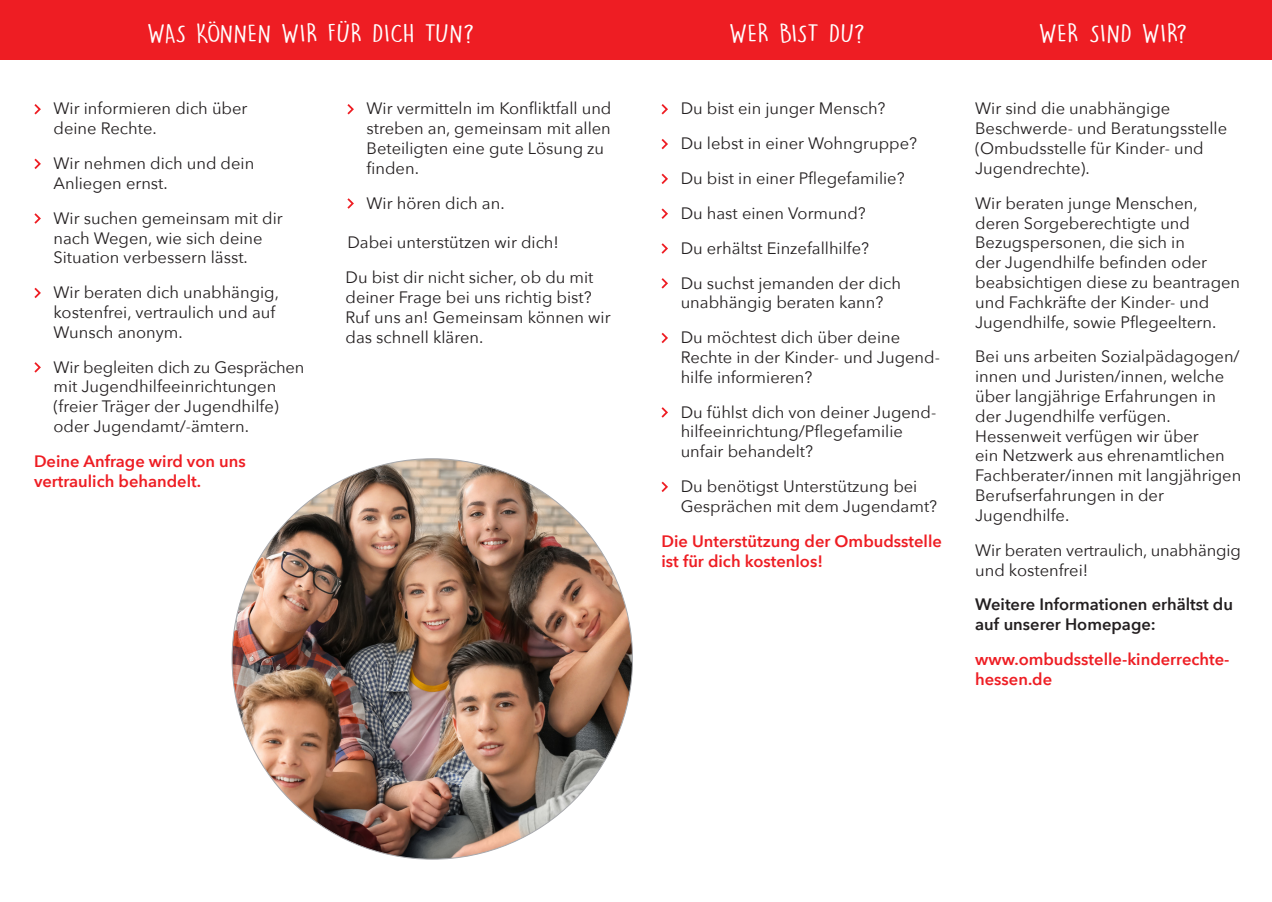
<style>
.page{position:relative;width:1272px;height:902px;background:#fff}
.page>*{position:absolute;margin:0;border:0;box-sizing:border-box;transform-origin:0 0}
.t1{font:23.7px "DK Lemon Yellow Sun";color:#fff;scale:1.33 1}
.t2{font:16.5px/19.8px "Avenir Next";color:#231f20}
.t3{font:600 16.5px/19.8px "Avenir Next";color:#ee1d23}
.t4{font:600 16.5px/19.8px "Avenir Next";color:#231f20}
</style>
<div class="page">
<div style="left:0;top:0;width:1271px;height:60px;background:#ee1d23"></div>
<svg style="left:34px;top:104px;width:7px;height:10px"></svg>
<svg style="left:34px;top:159px;width:7px;height:10px"></svg>
<svg style="left:34px;top:213px;width:7px;height:11px"></svg>
<svg style="left:34px;top:288px;width:7px;height:10px"></svg>
<svg style="left:34px;top:362px;width:7px;height:10px"></svg>
<svg style="left:347px;top:104px;width:7px;height:10px"></svg>
<svg style="left:347px;top:198px;width:7px;height:11px"></svg>
<svg style="left:661px;top:104px;width:7px;height:10px"></svg>
<svg style="left:661px;top:139px;width:7px;height:10px"></svg>
<svg style="left:661px;top:174px;width:7px;height:10px"></svg>
<svg style="left:661px;top:208px;width:7px;height:11px"></svg>
<svg style="left:661px;top:243px;width:7px;height:11px"></svg>
<svg style="left:661px;top:278px;width:7px;height:10px"></svg>
<svg style="left:661px;top:333px;width:7px;height:10px"></svg>
<svg style="left:661px;top:407px;width:7px;height:10px"></svg>
<svg style="left:661px;top:481px;width:7px;height:11px"></svg>
<img style="left:232px;top:458px;width:400px;height:401px;border-radius:200px">
<h1 class="t1" style="left:147px;top:19px;width:248px">WAS KÖNNEN WIR FÜR DICH TUN?</h1>
<h1 class="t1" style="left:728px;top:19px;width:104px">WER BIST DU?</h1>
<h1 class="t1" style="left:1038px;top:19px;width:114px">WER SIND WIR?</h1>
<p class="t2" style="left:54px;top:98px;width:195px">Wir informieren dich über deine Rechte.</p>
<p class="t2" style="left:54px;top:153px;width:202px">Wir nehmen dich und dein<br>Anliegen ernst.</p>
<p class="t2" style="left:54px;top:207px;width:231px">Wir suchen gemeinsam mit dir nach Wegen, wie sich deine<br>Situation verbessern lässt.</p>
<p class="t2" style="left:54px;top:282px;width:227px">Wir beraten dich unabhängig, kostenfrei, vertraulich und auf<br>Wunsch anonym.</p>
<p class="t2" style="left:54px;top:356px;width:252px">Wir begleiten dich zu Gesprächen mit Jugendhilfeeinrichtungen (freier Träger der Jugendhilfe) oder Jugendamt/-ämtern.</p>
<p class="t3" style="left:34px;top:451px;width:213px">Deine Anfrage wird von uns vertraulich behandelt.</p>
<p class="t2" style="left:366px;top:98px;width:246px">Wir vermitteln im Konfliktfall und streben an, gemeinsam mit allen<br>Beteiligten eine gute Lösung zu finden.</p>
<p class="t2" style="left:366px;top:192px;width:140px">Wir hören dich an.</p>
<p class="t2" style="left:345px;top:224px;width:249px;line-height:34.8px">Dabei unterstützen wir dich!<br>Du bist dir nicht sicher, ob du mit</p>
<p class="t2" style="left:345px;top:286px;width:266px">deiner Frage bei uns richtig bist?<br>Ruf uns an! Gemeinsam können wir das schnell klären.</p>
<p class="t2" style="left:680px;top:91px;width:238px;line-height:34.8px">Du bist ein junger Mensch?<br>Du lebst in einer Wohngruppe?<br>Du bist in einer Pflegefamilie?<br>Du hast einen Vormund?<br>Du erhältst Einzefallhilfe?<br>Du suchst jemanden der dich</p>
<p class="t2" style="left:680px;top:284px;width:221px;line-height:34.8px">unabhängig beraten kann?<br>Du möchtest dich über deine</p>
<p class="t2" style="left:680px;top:346px;width:261px">Rechte in der Kinder- und Jugend&shy;hilfe informieren?</p>
<p class="t2" style="left:680px;top:401px;width:257px">Du fühlst dich von deiner Jugend&shy;hilfeeinrichtung/Pflegefamilie unfair behandelt?</p>
<p class="t2" style="left:680px;top:475px;width:258px">Du benötigst Unterstützung bei<br>Gesprächen mit dem Jugendamt?</p>
<p class="t3" style="left:661px;top:530px;width:282px">Die Unterstützung der Ombudsstelle ist für dich kostenlos!</p>
<p class="t2" style="left:975px;top:98px;width:253px">Wir sind die unabhängige<br>Beschwerde- und Beratungsstelle (Ombudsstelle für Kinder- und<br>Jugendrechte).</p>
<p class="t2" style="left:975px;top:192px;width:266px">Wir beraten junge Menschen, deren Sorgeberechtigte und<br>Bezugspersonen, die sich in<br>der Jugendhilfe befinden oder beabsichtigen diese zu beantragen und Fachkräfte der Kinder- und<br>Jugendhilfe, sowie Pflegeeltern.</p>
<p class="t2" style="left:975px;top:346px;width:267px">Bei uns arbeiten Sozialpädagogen/ innen und Juristen/innen, welche über langjährige Erfahrungen in der Jugendhilfe verfügen.<br>Hessenweit verfügen wir über<br>ein Netzwerk aus ehrenamtlichen<br>Fachberater/innen mit langjährigen<br>Berufserfahrungen in der<br>Jugendhilfe.</p>
<p class="t2" style="left:975px;top:539px;width:267px">Wir beraten vertraulich, unabhängig und kostenfrei!</p>
<p class="t4" style="left:975px;top:594px;width:259px">Weitere Informationen erhältst du auf unserer Homepage:</p>
<p class="t3" style="left:975px;top:649px;width:256px">www.ombudsstelle-kinderrechte&shy;hessen.de</p>
</div>
